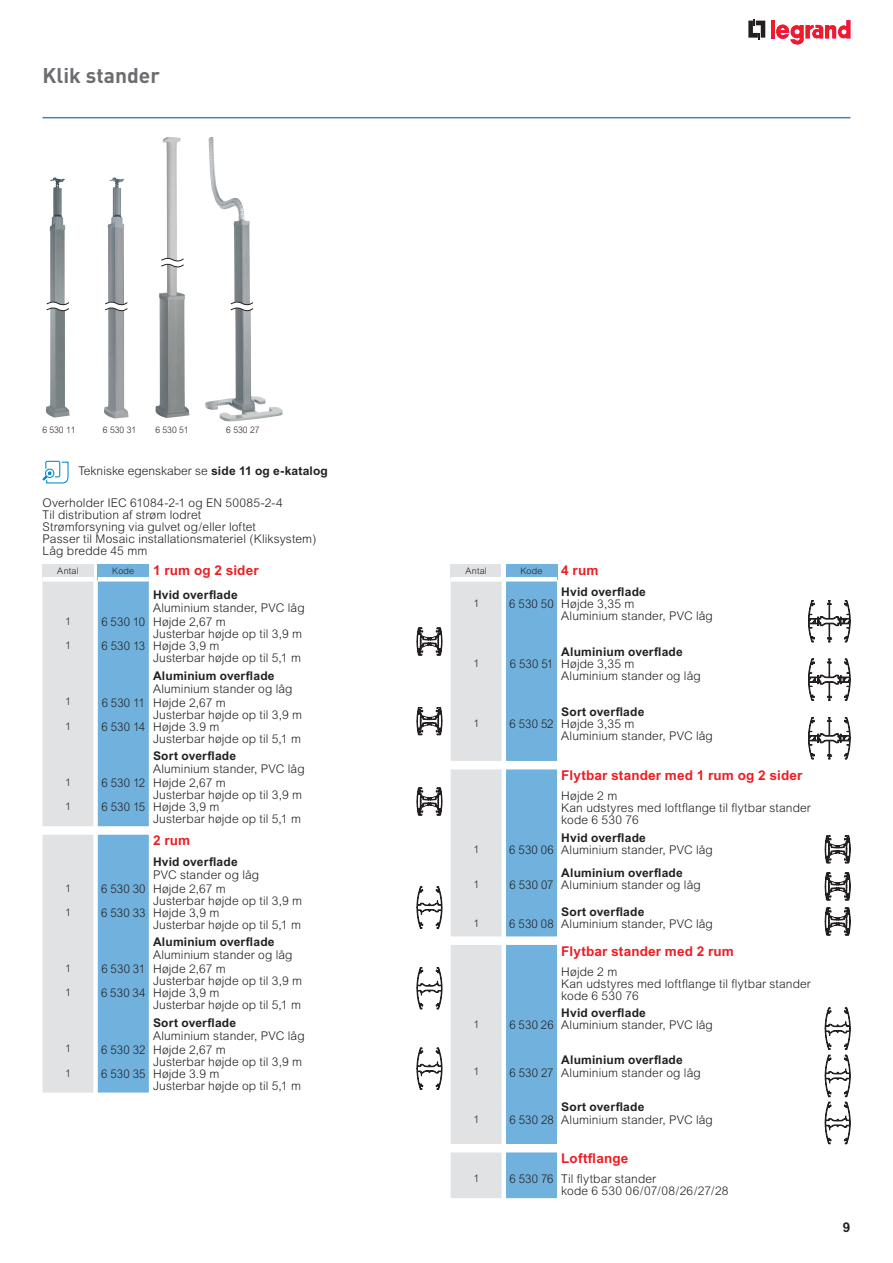
<style>
.page{position:relative;width:893px;height:1263px;background:#fff}
.page>*{position:absolute;margin:0;border:0;box-sizing:border-box;transform-origin:0 0}
.t1{font:700 21px "DIN";color:#6c6d70}
.t2{font:700 13.5px "Arial";letter-spacing:.015em;color:#ee1d23}
.t3{font:700 13.5px "Arial";color:#231f20}
.t4{font:300 12px/12px "Arial";letter-spacing:.01em;color:#231f20;scale:.95 1}
.t5{font:300 12px/12px "Arial";letter-spacing:.01em;color:#231f20}
.t6{font:700 12px "Arial";letter-spacing:.015em;color:#231f20}
.t7{font:300 10.5px "Arial";color:#231f20}
.t8{font:300 9px "Arial";letter-spacing:.01em;color:#231f20;scale:.95 1}
.t9{font:300 9px "Arial";letter-spacing:.01em;color:#231f20}
.s1{font-weight:700}
</style>
<div class="page">
<svg style="left:748px;top:19px;width:17px;height:20px"></svg>
<hr style="left:771px;top:20px;width:4px;height:18px;background:#ee1d23">
<svg style="left:776px;top:20px;width:74px;height:25px"></svg>
<svg style="left:43px;top:564px;width:106px;height:262px;background:#adcce2"></svg>
<div style="left:43px;top:564px;width:51px;height:15px;background:#e1e2e4"></div>
<hr style="left:43px;top:577px;width:51px;height:4px;background:#fff">
<div style="left:98px;top:564px;width:51px;height:15px;background:#70b2dd"></div>
<hr style="left:98px;top:577px;width:51px;height:4px;background:#fff">
<svg style="left:43px;top:835px;width:106px;height:257px;background:#accce1"></svg>
<svg style="left:451px;top:581px;width:106px;height:180px;background:#adcce1"></svg>
<div style="left:451px;top:564px;width:51px;height:15px;background:#e1e2e4"></div>
<div style="left:506px;top:564px;width:51px;height:15px;background:#70b2dd"></div>
<hr style="left:506px;top:577px;width:51px;height:4px;background:#fff">
<hr style="left:451px;top:577px;width:51px;height:4px;background:#fff">
<svg style="left:451px;top:769px;width:106px;height:167px;background:#adcce1"></svg>
<svg style="left:451px;top:945px;width:106px;height:199px;background:#abcce1"></svg>
<svg style="left:451px;top:1152px;width:106px;height:46px;background:#accce2"></svg>
<svg style="left:43px;top:461px;width:26px;height:22px"></svg>
<img style="left:50px;top:177px;width:15px;height:123px">
<img style="left:46px;top:313px;width:24px;height:104px">
<img style="left:108px;top:177px;width:16px;height:123px">
<img style="left:104px;top:313px;width:24px;height:105px">
<img style="left:209px;top:137px;width:41px;height:163px">
<img style="left:205px;top:313px;width:78px;height:108px">
<img style="left:163px;top:137px;width:17px;height:119px">
<img style="left:156px;top:269px;width:33px;height:149px">
<svg style="left:808px;top:600px;width:42px;height:42px"></svg>
<svg style="left:808px;top:658px;width:42px;height:43px"></svg>
<svg style="left:808px;top:717px;width:42px;height:42px"></svg>
<svg style="left:46px;top:300px;width:24px;height:13px"></svg>
<svg style="left:230px;top:300px;width:24px;height:13px"></svg>
<svg style="left:105px;top:300px;width:23px;height:13px"></svg>
<svg style="left:161px;top:256px;width:23px;height:13px"></svg>
<svg style="left:417px;top:627px;width:25px;height:28px"></svg>
<svg style="left:825px;top:835px;width:25px;height:28px"></svg>
<svg style="left:825px;top:872px;width:25px;height:28px"></svg>
<svg style="left:825px;top:907px;width:25px;height:28px"></svg>
<svg style="left:417px;top:707px;width:25px;height:28px"></svg>
<svg style="left:417px;top:787px;width:25px;height:28px"></svg>
<svg style="left:417px;top:886px;width:25px;height:43px"></svg>
<svg style="left:825px;top:1007px;width:25px;height:137px"></svg>
<svg style="left:417px;top:967px;width:25px;height:42px"></svg>
<svg style="left:417px;top:1047px;width:25px;height:43px"></svg>
<hr style="left:43px;top:117px;width:807px;height:1px;background:#3c88bb">
<h1 class="t1" style="left:43px;top:62px;width:119px">Klik stander</h1>
<p class="t8" style="left:42px;top:425px;width:37px">6 530 11</p>
<p class="t8" style="left:103px;top:425px;width:37px">6 530 31</p>
<p class="t8" style="left:155px;top:425px;width:37px">6 530 51</p>
<p class="t8" style="left:226px;top:425px;width:37px">6 530 27</p>
<p class="t5" style="left:79px;top:465px;width:251px">Tekniske egenskaber se <span class="s1">side 11 og e-katalog</span></p>
<p class="t5" style="left:43px;top:497px;width:275px">Overholder IEC 61084-2-1 og EN 50085-2-4<br>Til distribution af strøm lodret<br>Strømforsyning via gulvet og/eller loftet<br>Passer til Mosaic installationsmateriel (Kliksystem)<br>Låg bredde 45 mm</p>
<p class="t9" style="left:57px;top:566px;width:23px">Antal</p>
<p class="t9" style="left:112px;top:566px;width:24px">Kode</p>
<p class="t2" style="left:153px;top:562px;width:107px">1 rum og 2 sider</p>
<p class="t6" style="left:153px;top:588px;width:86px">Hvid overflade</p>
<p class="t5" style="left:153px;top:602px;width:153px">Aluminium stander, PVC låg</p>
<p class="t7" style="left:65px;top:615px;width:7px">1</p>
<p class="t4" style="left:153px;top:616px;width:158px;text-indent:-52px">6 530 10 Højde 2,67 m<br>Justerbar højde op til 3,9 m</p>
<p class="t7" style="left:65px;top:639px;width:7px">1</p>
<p class="t4" style="left:153px;top:640px;width:157px;text-indent:-52px">6 530 13 Højde 3,9 m<br>Justerbar højde op til 5,1 m</p>
<p class="t6" style="left:153px;top:668px;width:123px">Aluminium overflade</p>
<p class="t5" style="left:153px;top:683px;width:141px">Aluminium stander og låg</p>
<p class="t7" style="left:65px;top:696px;width:7px">1</p>
<p class="t4" style="left:153px;top:696px;width:158px;text-indent:-51px">6 530 11 Højde 2,67 m<br>Justerbar højde op til 3,9 m</p>
<p class="t7" style="left:65px;top:720px;width:7px">1</p>
<p class="t4" style="left:153px;top:720px;width:157px;text-indent:-52px">6 530 14 Højde 3.9 m<br>Justerbar højde op til 5,1 m</p>
<p class="t6" style="left:153px;top:749px;width:85px">Sort overflade</p>
<p class="t5" style="left:153px;top:763px;width:153px">Aluminium stander, PVC låg</p>
<p class="t7" style="left:65px;top:776px;width:7px">1</p>
<p class="t4" style="left:153px;top:777px;width:158px;text-indent:-52px">6 530 12 Højde 2,67 m<br>Justerbar højde op til 3,9 m</p>
<p class="t7" style="left:65px;top:801px;width:7px">1</p>
<p class="t4" style="left:153px;top:801px;width:157px;text-indent:-52px">6 530 15 Højde 3,9 m<br>Justerbar højde op til 5,1 m</p>
<p class="t2" style="left:153px;top:833px;width:39px">2 rum</p>
<p class="t6" style="left:153px;top:854px;width:86px">Hvid overflade</p>
<p class="t5" style="left:153px;top:869px;width:108px">PVC stander og låg</p>
<p class="t7" style="left:65px;top:882px;width:7px">1</p>
<p class="t4" style="left:153px;top:882px;width:158px;text-indent:-52px">6 530 30 Højde 2,67 m<br>Justerbar højde op til 3,9 m</p>
<p class="t7" style="left:65px;top:906px;width:7px">1</p>
<p class="t4" style="left:153px;top:907px;width:157px;text-indent:-52px">6 530 33 Højde 3,9 m<br>Justerbar højde op til 5,1 m</p>
<p class="t6" style="left:153px;top:935px;width:123px">Aluminium overflade</p>
<p class="t5" style="left:153px;top:948px;width:141px">Aluminium stander og låg</p>
<p class="t7" style="left:65px;top:962px;width:7px">1</p>
<p class="t4" style="left:153px;top:963px;width:158px;text-indent:-52px">6 530 31 Højde 2,67 m<br>Justerbar højde op til 3,9 m</p>
<p class="t7" style="left:65px;top:986px;width:7px">1</p>
<p class="t4" style="left:153px;top:987px;width:157px;text-indent:-52px">6 530 34 Højde 3,9 m<br>Justerbar højde op til 5,1 m</p>
<p class="t6" style="left:153px;top:1015px;width:85px">Sort overflade</p>
<p class="t5" style="left:153px;top:1029px;width:153px">Aluminium stander, PVC låg</p>
<p class="t7" style="left:65px;top:1043px;width:7px">1</p>
<p class="t4" style="left:153px;top:1043px;width:158px;text-indent:-52px">6 530 32 Højde 2,67 m<br>Justerbar højde op til 3,9 m</p>
<p class="t7" style="left:65px;top:1067px;width:7px">1</p>
<p class="t4" style="left:153px;top:1067px;width:157px;text-indent:-52px">6 530 35 Højde 3.9 m<br>Justerbar højde op til 5,1 m</p>
<p class="t9" style="left:466px;top:566px;width:23px">Antal</p>
<p class="t9" style="left:520px;top:566px;width:24px">Kode</p>
<p class="t2" style="left:561px;top:562px;width:39px">4 rum</p>
<p class="t6" style="left:561px;top:585px;width:86px">Hvid overflade</p>
<p class="t7" style="left:473px;top:597px;width:7px">1</p>
<p class="t4" style="left:561px;top:598px;width:161px;text-indent:-52px">6 530 50 Højde 3,35 m<br>Aluminium stander, PVC låg</p>
<p class="t6" style="left:561px;top:644px;width:123px">Aluminium overflade</p>
<p class="t7" style="left:473px;top:657px;width:7px">1</p>
<p class="t4" style="left:561px;top:658px;width:148px;text-indent:-52px">6 530 51 Højde 3,35 m<br>Aluminium stander og låg</p>
<p class="t6" style="left:561px;top:704px;width:85px">Sort overflade</p>
<p class="t7" style="left:473px;top:717px;width:7px">1</p>
<p class="t4" style="left:561px;top:718px;width:161px;text-indent:-52px">6 530 52 Højde 3,35 m<br>Aluminium stander, PVC låg</p>
<p class="t2" style="left:561px;top:767px;width:243px">Flytbar stander med 1 rum og 2 sider</p>
<p class="t5" style="left:561px;top:790px;width:251px">Højde 2 m<br>Kan udstyres med loftflange til flytbar stander kode 6 530 76</p>
<p class="t6" style="left:561px;top:830px;width:86px">Hvid overflade</p>
<p class="t7" style="left:473px;top:843px;width:7px">1</p>
<p class="t4" style="left:509px;top:844px;width:216px">6 530 06 Aluminium stander, PVC låg</p>
<p class="t6" style="left:561px;top:866px;width:123px">Aluminium overflade</p>
<p class="t7" style="left:473px;top:878px;width:7px">1</p>
<p class="t4" style="left:509px;top:879px;width:203px">6 530 07 Aluminium stander og låg</p>
<p class="t6" style="left:561px;top:904px;width:85px">Sort overflade</p>
<p class="t7" style="left:473px;top:917px;width:7px">1</p>
<p class="t4" style="left:509px;top:918px;width:216px">6 530 08 Aluminium stander, PVC låg</p>
<p class="t2" style="left:561px;top:943px;width:174px">Flytbar stander med 2 rum</p>
<p class="t5" style="left:561px;top:965px;width:251px">Højde 2 m<br>Kan udstyres med loftflange til flytbar stander kode 6 530 76</p>
<p class="t6" style="left:561px;top:1006px;width:86px">Hvid overflade</p>
<p class="t7" style="left:473px;top:1018px;width:7px">1</p>
<p class="t4" style="left:509px;top:1019px;width:216px">6 530 26 Aluminium stander, PVC låg</p>
<p class="t6" style="left:561px;top:1053px;width:123px">Aluminium overflade</p>
<p class="t7" style="left:473px;top:1066px;width:7px">1</p>
<p class="t4" style="left:509px;top:1066px;width:203px">6 530 27 Aluminium stander og låg</p>
<p class="t6" style="left:561px;top:1100px;width:85px">Sort overflade</p>
<p class="t7" style="left:473px;top:1113px;width:7px">1</p>
<p class="t4" style="left:509px;top:1113px;width:216px">6 530 28 Aluminium stander, PVC låg</p>
<p class="t2" style="left:561px;top:1150px;width:69px">Loftflange</p>
<p class="t7" style="left:473px;top:1172px;width:7px">1</p>
<p class="t4" style="left:561px;top:1173px;width:177px;text-indent:-52px">6 530 76 Til flytbar stander<br>kode 6 530 06/07/08/26/27/28</p>
<p class="t3" style="left:843px;top:1219px;width:9px">9</p>
</div>
